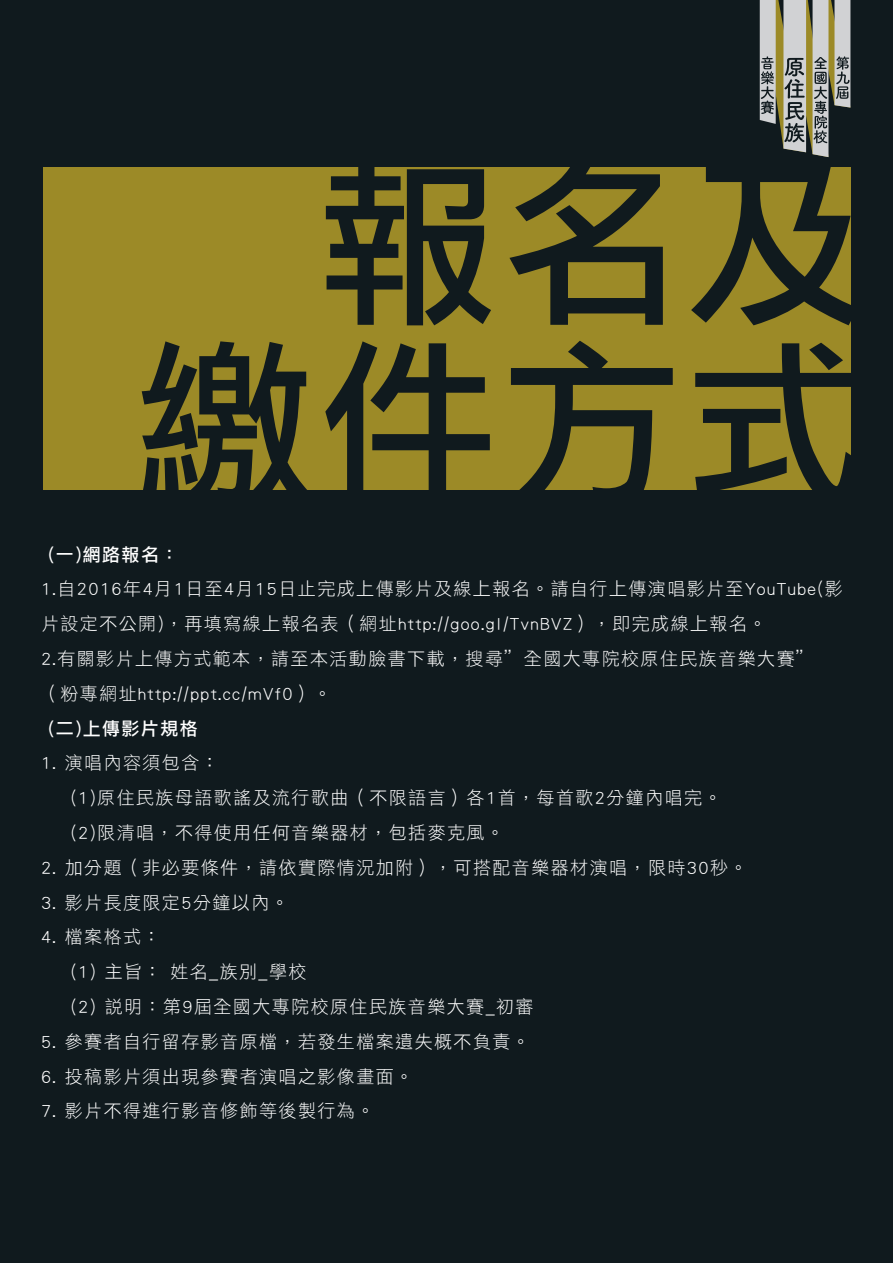
<style>
.page{position:relative;width:893px;height:1263px;background:#101a1e}
.page>*{position:absolute;margin:0;border:0;box-sizing:border-box;transform-origin:0 0}
.t1{font:180px/181.8px "DF Li Hei Std W5";letter-spacing:.02em;color:#101a1e;text-align:right}
.t2{font:18px/34.8px "DF Li Hei Std W3";letter-spacing:.08em;color:#fff}
.t3{font:18px "DF Li Hei Std W5";letter-spacing:.08em;color:#fff}
</style>
<div class="page">
<div style="left:43px;top:167px;width:807px;height:322px;background:#9c8a27"></div>
<svg style="left:760px;top:0;width:90px;height:157px"></svg>
<h1 class="t1" style="left:135px;top:149px;width:732px">報名及繳件方式</h1>
<p class="t3" style="left:48px;top:544px;width:132px">(一)網路報名：</p>
<p class="t2" style="left:41px;top:571px;width:803px">1.自2016年4月1日至4月15日止完成上傳影片及線上報名。請自行上傳演唱影片至YouTube(影片設定不公開)，再填寫線上報名表（網址http://goo.gl/TvnBVZ），即完成線上報名。<br>2.有關影片上傳方式範本，請至本活動臉書下載，搜尋”全國大專院校原住民族音樂大賽”<br>（粉專網址http://ppt.cc/mVf0）。</p>
<p class="t3" style="left:48px;top:718px;width:151px">(二)上傳影片規格</p>
<p class="t2" style="left:71px;top:745px;width:652px;text-indent:-30px">1. 演唱內容須包含：<br>(1)原住民族母語歌謠及流行歌曲（不限語言）各1首，每首歌2分鐘內唱完。(2)限清唱，不得使用任何音樂器材，包括麥克風。</p>
<p class="t2" style="left:41px;top:850px;width:708px">2. 加分題（非必要條件，請依實際情況加附），可搭配音樂器材演唱，限時30秒。</p>
<p class="t2" style="left:41px;top:884px;width:249px">3. 影片長度限定5分鐘以內。</p>
<p class="t2" style="left:71px;top:919px;width:464px;text-indent:-30px">4. 檔案格式：<br>(1) 主旨： 姓名_族別_學校<br>(2) 說明：第9屆全國大專院校原住民族音樂大賽_初審</p>
<p class="t2" style="left:41px;top:1024px;width:490px">5. 參賽者自行留存影音原檔，若發生檔案遺失概不負責。</p>
<p class="t2" style="left:41px;top:1058px;width:374px">6. 投稿影片須出現參賽者演唱之影像畫面。</p>
<p class="t2" style="left:41px;top:1093px;width:335px">7. 影片不得進行影音修飾等後製行為。</p>
</div>
